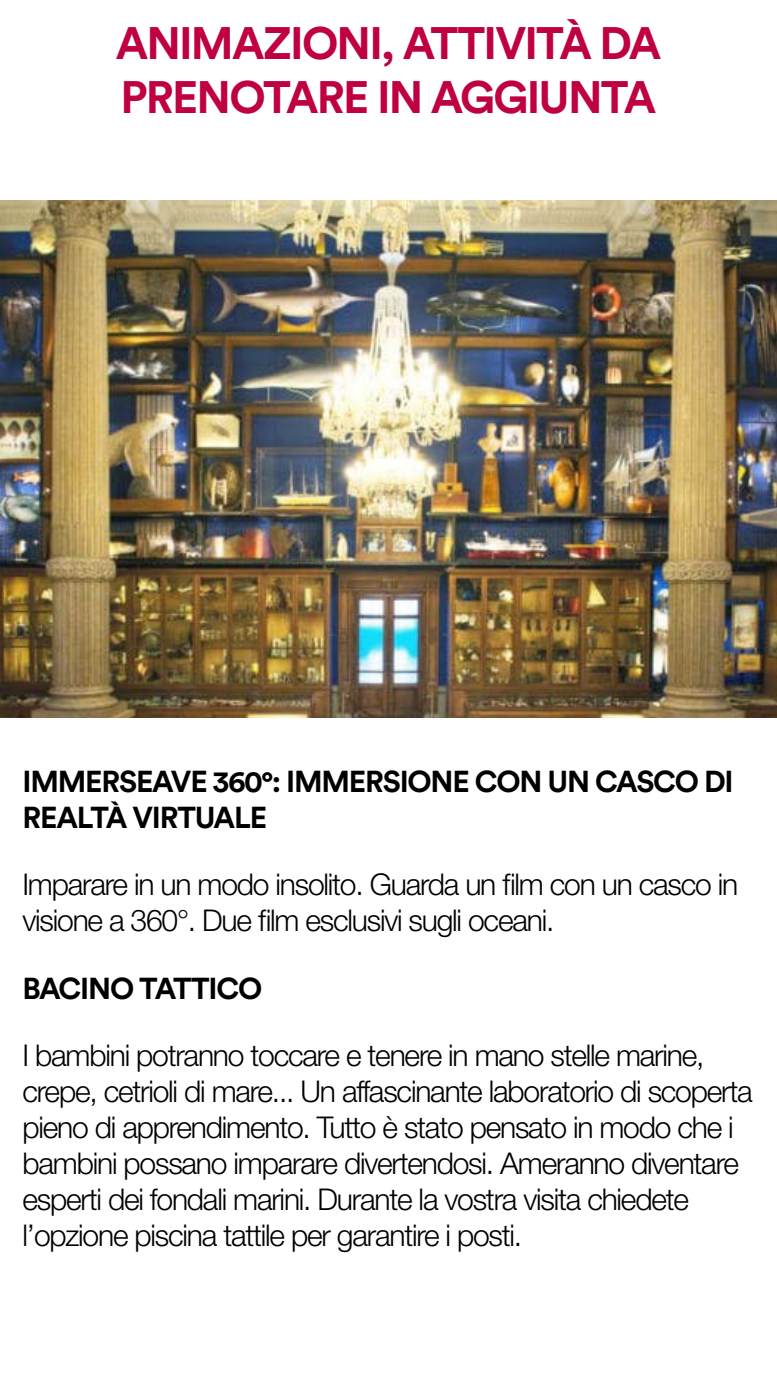
<style>
.page{position:relative;width:777px;height:1380px;background:#fff}
.page>*{position:absolute;margin:0;border:0;box-sizing:border-box;transform-origin:0 0}
.t1{font:700 45px/54px "Circular Std";letter-spacing:-.04em;color:#bf0042}
.t2{font:300 30px/36px "Helvetica Neue LT Pro";letter-spacing:-.04em;color:#000}
.t3{font:700 30px/36px "Circular Std";letter-spacing:-.04em;color:#000}
</style>
<div class="page">
<img style="left:0;top:200px;width:776px;height:518px">
<h1 class="t1" style="left:116px;top:15px;width:547px">ANIMAZIONI, ATTIVITÀ DA<br>PRENOTARE IN AGGIUNTA</h1>
<p class="t3" style="left:22px;top:763px;width:712px">IMMERSEAVE 360°: IMMERSIONE CON UN CASCO DI<br>REALTÀ VIRTUALE</p>
<p class="t2" style="left:22px;top:866px;width:717px">Imparare in un modo insolito. Guarda un film con un casco in visione a 360°. Due film esclusivi sugli oceani.</p>
<p class="t3" style="left:22px;top:969px;width:241px">BACINO TATTICO</p>
<p class="t2" style="left:22px;top:1037px;width:731px">I bambini potranno toccare e tenere in mano stelle marine, crepe, cetrioli di mare... Un affascinante laboratorio di scoperta pieno di apprendimento. Tutto è stato pensato in modo che i bambini possano imparare divertendosi. Ameranno diventare esperti dei fondali marini. Durante la vostra visita chiedete l’opzione piscina tattile per garantire i posti.</p>
</div>
